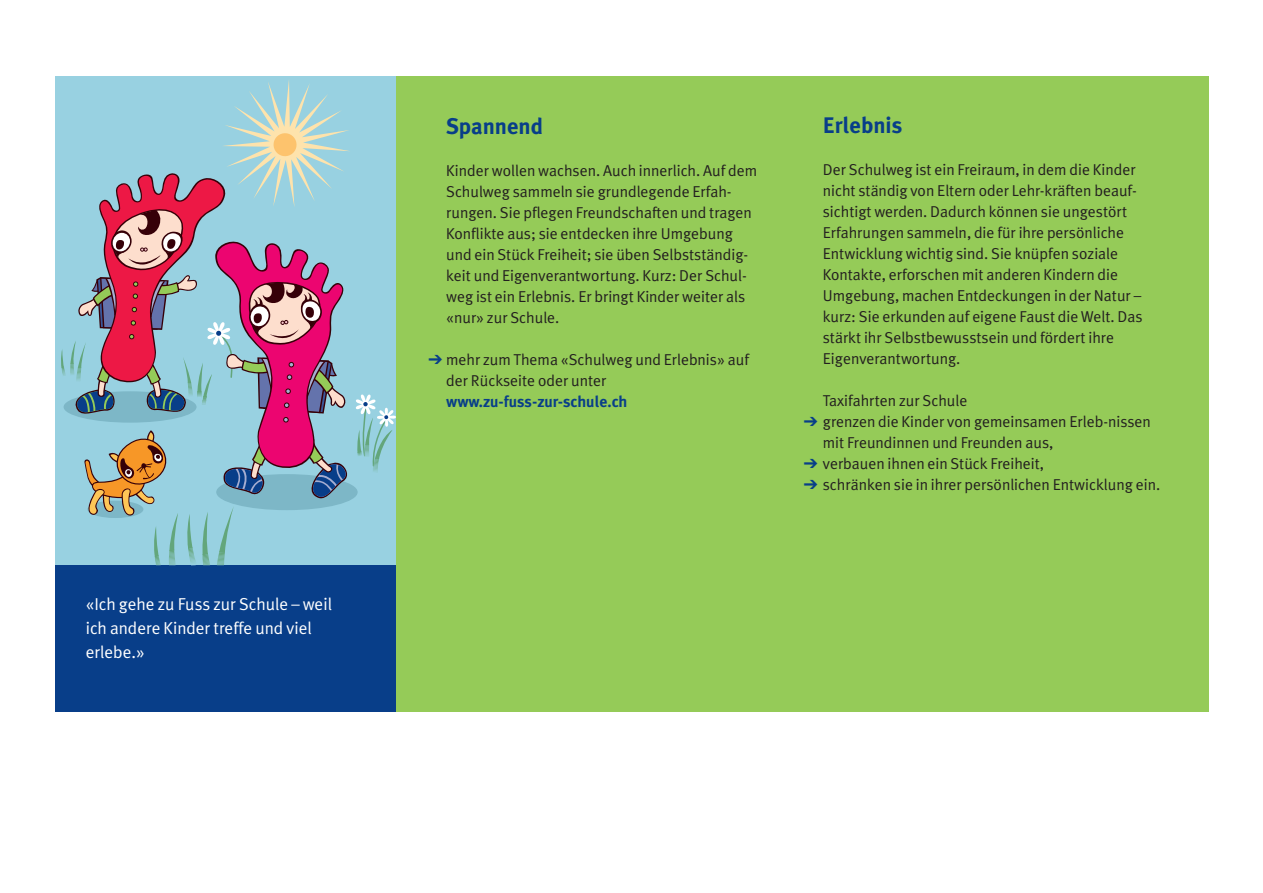
<style>
.page{position:relative;width:1263px;height:893px;background:#fff}
.page>*{position:absolute;margin:0;border:0;box-sizing:border-box;transform-origin:0 0}
.t1{font:700 22.5px "Meta Plus";color:#083e89}
.t2{font:17.25px/24px "Meta Plus Normal";color:#fff}
.t3{font:15.75px/21px "Meta Plus Normal";color:#231f20}
.t4{font:700 15.75px "Meta Plus";color:#083e89}
.s1{color:#083e89}
</style>
<div class="page">
<div style="left:55px;top:77px;width:1154px;height:634px;background:#95cb58"></div>
<div style="left:55px;top:565px;width:340px;height:146px;background:#083e89"></div>
<svg style="left:60px;top:79px;width:335px;height:487px;background:#a0adbf"></svg>
<p class="t2" style="left:86px;top:592px;width:248px">«Ich gehe zu Fuss zur Schule – weil ich andere Kinder treffe und viel erlebe.»</p>
<h1 class="t1" style="left:446px;top:113px;width:99px">Spannend</h1>
<p class="t3" style="left:446px;top:160px;width:312px">Kinder wollen wachsen. Auch innerlich. Auf dem Schulweg sammeln sie grundlegende Erfah&shy;rungen. Sie pflegen Freundschaften und tragen Konflikte aus; sie entdecken ihre Umgebung und ein Stück Freiheit; sie üben Selbstständig&shy;keit und Eigenverantwortung. Kurz: Der Schul&shy;weg ist ein Erlebnis. Er bringt Kinder weiter als «nur» zur Schule.</p>
<p class="t3" style="left:446px;top:349px;width:304px;text-indent:-18px"><span class="s1">➔</span> mehr zum Thema «Schulweg und Erlebnis» auf der Rückseite oder unter</p>
<p class="t4" style="left:446px;top:392px;width:183px">www.zu-fuss-zur-schule.ch</p>
<h1 class="t1" style="left:823px;top:112px;width:81px">Erlebnis</h1>
<p class="t3" style="left:823px;top:158px;width:321px">Der Schulweg ist ein Freiraum, in dem die Kinder nicht ständig von Eltern oder Lehr-kräften beauf&shy;sichtigt werden. Dadurch können sie ungestört Erfahrungen sammeln, die für ihre persönliche Entwicklung wichtig sind. Sie knüpfen soziale Kontakte, erforschen mit anderen Kindern die Umgebung, machen Entdeckungen in der Natur – kurz: Sie erkunden auf eigene Faust die Welt. Das stärkt ihr Selbstbewusstsein und fördert ihre Eigenverantwortung.</p>
<p class="t3" style="left:823px;top:389px;width:146px">Taxifahrten zur Schule</p>
<p class="t3" style="left:823px;top:410px;width:330px;text-indent:-19px"><span class="s1">➔</span> grenzen die Kinder von gemeinsamen Erleb-nissen mit Freundinnen und Freunden aus,</p>
<p class="t3" style="left:804px;top:452px;width:242px"><span class="s1">➔</span> verbauen ihnen ein Stück Freiheit,</p>
<p class="t3" style="left:804px;top:473px;width:358px"><span class="s1">➔</span> schränken sie in ihrer persönlichen Entwicklung ein.</p>
</div>
